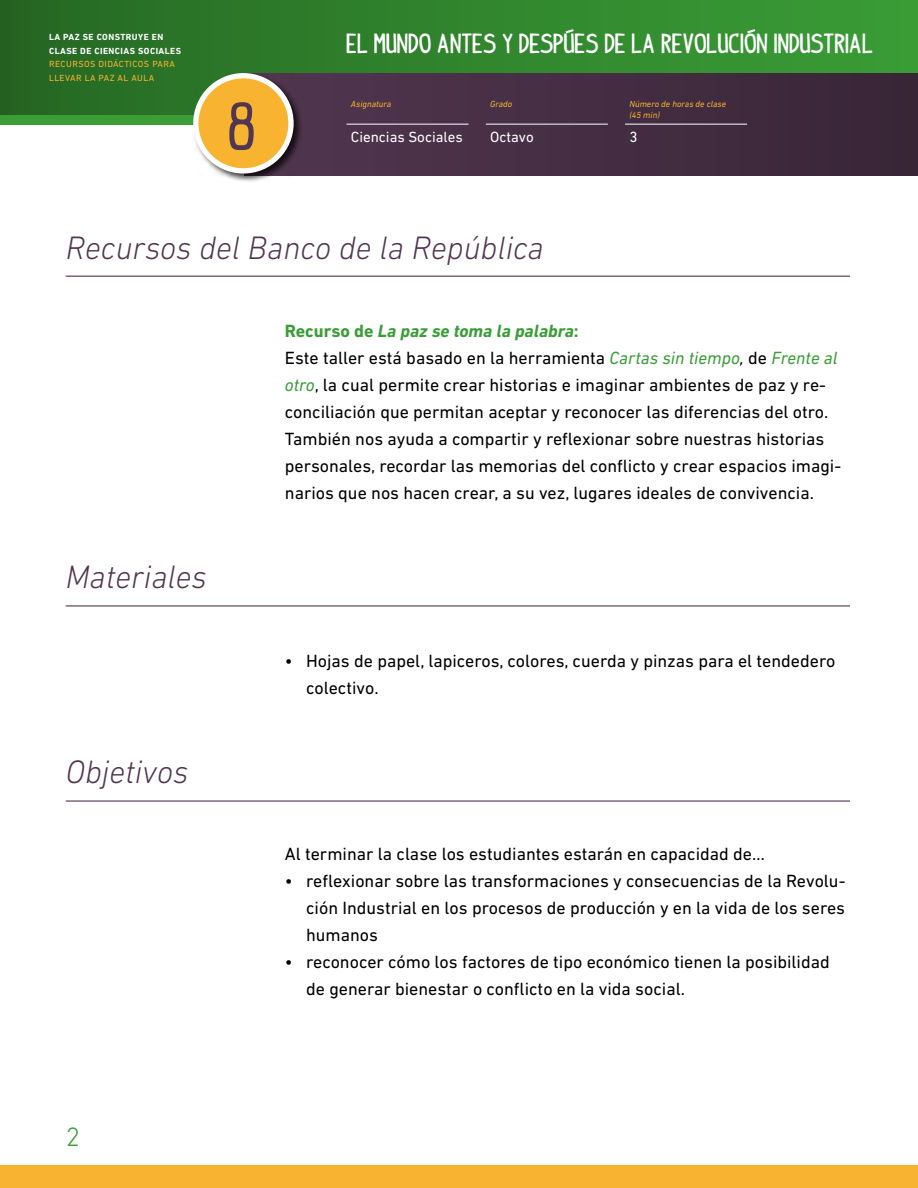
<style>
.page{position:relative;width:918px;height:1188px;background:#fff}
.page>*{position:absolute;margin:0;border:0;box-sizing:border-box;transform-origin:0 0}
.t1{font:700 51.9px "indypimp";color:#51364f}
.t0{font:italic 300 33px "DIN Next LT Pro";color:#51364f}
.t2{font:300 27px "DIN Next LT Pro";color:#3a9d36}
.t3{font:700 21.3px "indypimp";color:#fff}
.P1{font:18px/27px "DIN Next LT Pro";color:#000}
.t2-2{font:italic 700 18px "DIN Next LT Pro";color:#3a9d36}
.t4{font:15px "DIN Next LT Pro";color:#fff}
.t5{font:italic 9px/10.8px "DIN Next LT Pro";color:#f8b330}
.t6{font:700 9px/13.5px "DIN Next LT Pro";letter-spacing:.05em;color:#fff}
.t7{font:9px/13.5px "DIN Next LT Pro";letter-spacing:.05em;color:#f8b330}
.s1{font-style:normal}
.s2{font-style:italic;color:#3a9d36}
.s3{font-style:italic}
</style>
<div class="page">
<div style="left:0;top:0;width:918px;height:115px;background:linear-gradient(to right,#266823,#3a9f36)"></div>
<div style="left:0;top:1165px;width:918px;height:23px;background:#f8b330"></div>
<div style="left:243px;top:73px;width:675px;height:102px;background:#442d42"></div>
<hr style="left:347px;top:124px;width:122px;height:1px;background:#fff">
<hr style="left:486px;top:124px;width:122px;height:1px;background:#fff">
<hr style="left:625px;top:124px;width:122px;height:1px;background:#fff">
<div style="left:192px;top:71px;width:111px;height:112px;background:#000;opacity:.75"></div>
<div style="left:196px;top:76px;width:95px;height:95px;background:#f8b330;border-radius:50%"></div>
<div style="left:193px;top:73px;width:101px;height:101px;border:5px solid #fff;border-radius:50%"></div>
<svg style="left:566px;top:29px;width:8px;height:4px"></svg>
<svg style="left:747px;top:29px;width:8px;height:4px"></svg>
<hr style="left:66px;top:276px;width:784px;height:1px;background:#51364f">
<hr style="left:66px;top:605px;width:784px;height:1px;background:#51364f">
<hr style="left:66px;top:800px;width:784px;height:2px;background:#51364f">
<p class="t6" style="left:49px;top:31px;width:134px">LA PAZ SE CONSTRUYE EN<br>CLASE DE CIENCIAS SOCIALES</p>
<p class="t7" style="left:49px;top:58px;width:127px">RECURSOS DIDÁCTICOS PARA<br>LLEVAR LA PAZ AL AULA</p>
<h1 class="t1" style="left:229px;top:102px;width:30px">8</h1>
<p class="t3" style="left:347px;top:33px;width:528px">EL MUNDO ANTES Y DESPUES DE LA REVOLUCION INDUSTRIAL</p>
<p class="t5" style="left:351px;top:99px;width:42px">Asignatura</p>
<p class="t4" style="left:351px;top:128px;width:113px">Ciencias Sociales</p>
<p class="t5" style="left:490px;top:99px;width:24px">Grado</p>
<p class="t4" style="left:490px;top:128px;width:45px">Octavo</p>
<p class="t5" style="left:629px;top:99px;width:98px">Número de horas de clase (45 min)</p>
<p class="t4" style="left:629px;top:128px;width:10px">3</p>
<p class="t0" style="left:66px;top:228px;width:480px">Recursos del Banco de la República</p>
<p class="t0" style="left:66px;top:558px;width:143px">Materiales</p>
<p class="t0" style="left:66px;top:753px;width:124px">Objetivos</p>
<h3 class="t2" style="left:66px;top:1121px;width:16px">2</h3>
<p class="t2-2" style="left:285px;top:320px;width:295px"><span class="s1">Recurso de</span> La paz se toma la palabra<span class="s1">:</span></p>
<p class="P1" style="left:285px;top:344px;width:558px">Este taller está basado en la herramienta <span class="s2">Cartas sin tiempo</span><span class="s3">,</span> de <span class="s2">Frente al otro</span>, la cual permite crear historias e imaginar ambientes de paz y re&shy;conciliación que permitan aceptar y reconocer las diferencias del otro.<br>También nos ayuda a compartir y reflexionar sobre nuestras historias personales, recordar las memorias del conflicto y crear espacios imagi&shy;narios que nos hacen crear, a su vez, lugares ideales de convivencia.</p>
<p class="P1" style="left:306px;top:647px;width:531px;text-indent:-21px">• Hojas de papel, lapiceros, colores, cuerda y pinzas para el tendedero colectivo.</p>
<p class="P1" style="left:285px;top:841px;width:482px">Al terminar la clase los estudiantes estarán en capacidad de…</p>
<p class="P1" style="left:306px;top:868px;width:541px;text-align:justify;text-indent:-21px">• reflexionar sobre las transformaciones y consecuencias de la Revolu&shy;ción Industrial en los procesos de producción y en la vida de los seres humanos</p>
<p class="P1" style="left:306px;top:949px;width:525px;text-indent:-21px">• reconocer cómo los factores de tipo económico tienen la posibilidad de generar bienestar o conflicto en la vida social.</p>
</div>
